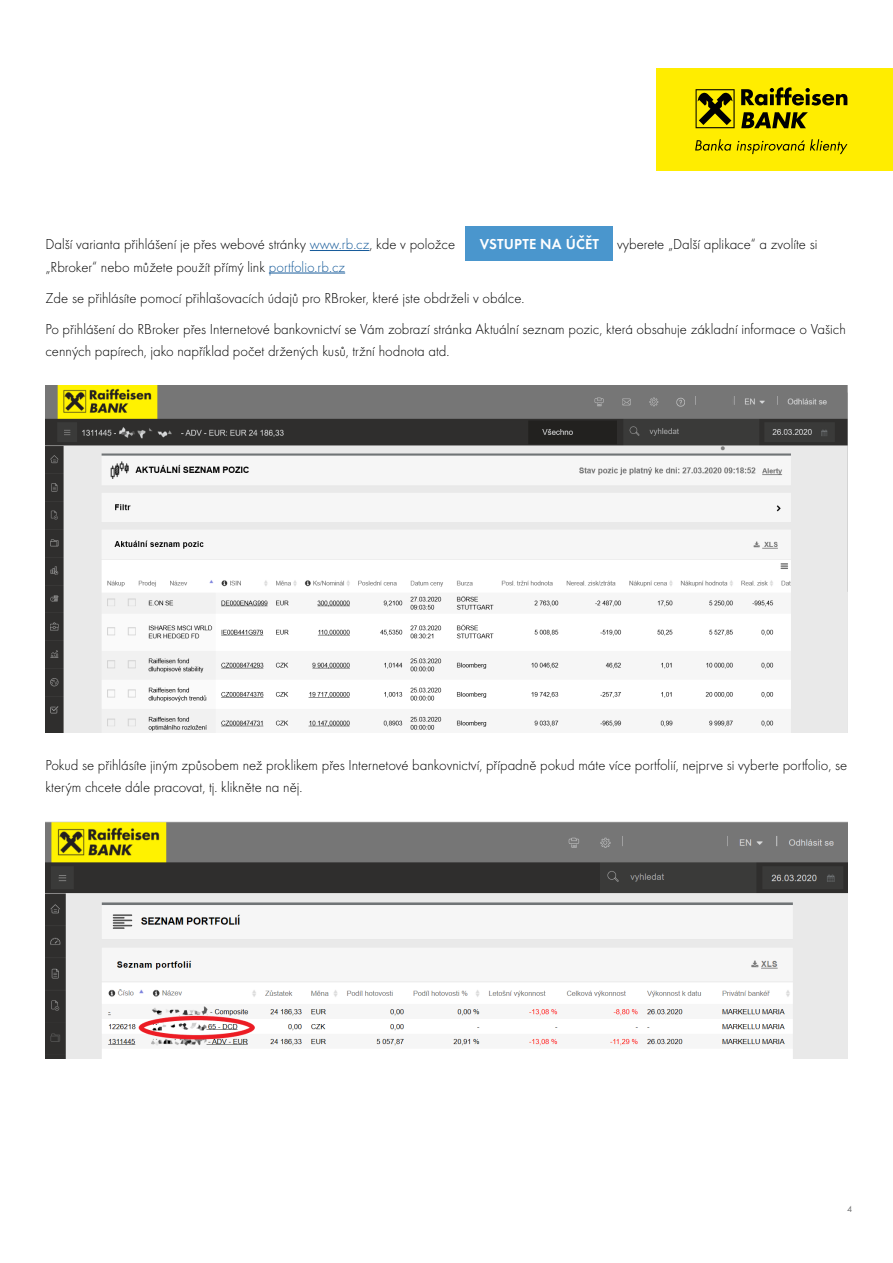
<style>
.page{position:relative;width:893px;height:1263px;background:#fff}
.page>*{position:absolute;margin:0;border:0;box-sizing:border-box;transform-origin:0 0}
.t1{font:15px/31px "Futura TOT Ligh";color:#000}
.t2{font:600 15px "Futura TOT";letter-spacing:.015em;color:#fff}
.t3{font:9px "Futura TOT";color:#707172}
.s1{color:#165b9a}
</style>
<div class="page">
<div style="left:656px;top:68px;width:237px;height:102px;background:#ffed00"></div>
<svg style="left:741px;top:87px;width:106px;height:41px"></svg>
<svg style="left:695px;top:139px;width:36px;height:12px"></svg>
<svg style="left:737px;top:139px;width:110px;height:15px"></svg>
<svg style="left:696px;top:89px;width:39px;height:39px"></svg>
<hr style="left:310px;top:250px;width:59px;height:1px;background:#165b9a">
<hr style="left:269px;top:273px;width:76px;height:1px;background:#165b9a">
<div style="left:466px;top:226px;width:147px;height:34px;background:#4a96cd"></div>
<img style="left:45px;top:386px;width:802px;height:347px">
<img style="left:45px;top:822px;width:802px;height:236px">
<p class="t2" style="left:480px;top:235px;width:121px">VSTUPTE NA ÚČĚT</p>
<p class="t1" style="left:45px;top:229px;width:411px">Další varianta přihlášení je přes webové stránky <span class="s1">www.rb.cz</span>, kde v položce</p>
<p class="t1" style="left:617px;top:229px;width:202px">vyberete „Další aplikace“ a zvolíte si</p>
<p class="t1" style="left:45px;top:251px;width:802px">„Rbroker“ nebo můžete použít přímý link <span class="s1">portfolio.rb.cz<br></span>Zde se přihlásíte pomocí přihlašovacích údajů pro RBroker, které jste obdrželi v obálce.<br>Po přihlášení do RBroker přes Internetové bankovnictví se Vám zobrazí stránka Aktuální seznam pozic, která obsahuje základní informace o Vašich</p>
<p class="t1" style="left:45px;top:336px;width:405px">cenných papírech, jako například počet držených kusů, tržní hodnota atd.</p>
<p class="t1" style="left:45px;top:753px;width:803px;line-height:22.5px">Pokud se přihlásíte jiným způsobem než proklikem přes Internetové bankovnictví, případně pokud máte více portfolií, nejprve si vyberte portfolio, se kterým chcete dále pracovat, tj. klikněte na něj.</p>
<p class="t3" style="left:847px;top:1204px;width:7px">4</p>
</div>
